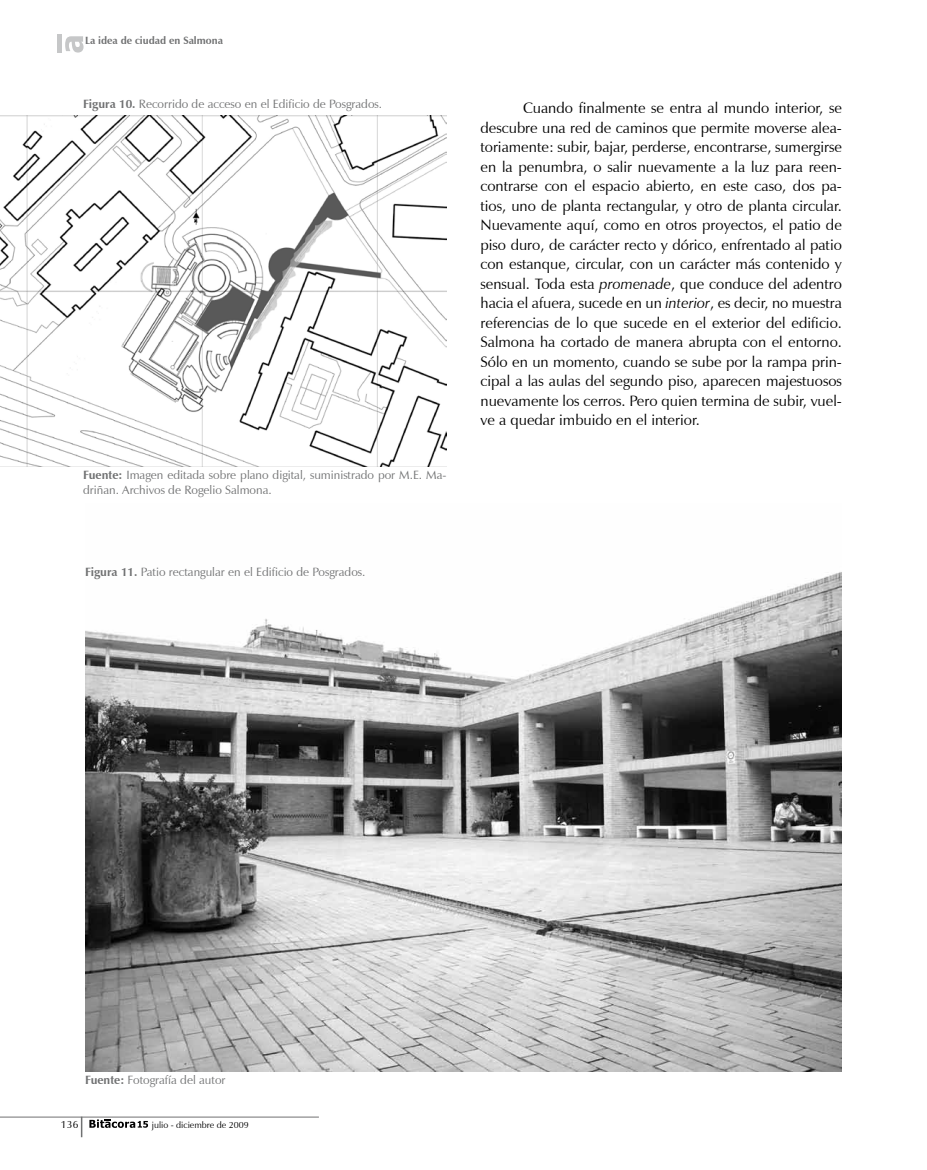
<style>
.page{position:relative;width:927px;height:1170px;background:#fff}
.page>*{position:absolute;margin:0;border:0;box-sizing:border-box;transform-origin:0 0}
.t1{font:15px/19.5px "Zapf Humanist 601 BT";color:#000;text-align:justify}
.t2{font:12px/15px "Zapf Humanist 601 BT";color:#707172}
.t3{font:700 10.5px "Zapf Humanist 601 BT";color:#707172}
.t4{font:10.5px "Zapf Humanist 601 BT";color:#000}
.t5{font:9px "Zapf Humanist 601 BT";color:#000}
.s1{font-weight:700}
.s2{font-style:italic}
</style>
<div class="page">
<hr style="left:0;top:1116px;width:319px;height:1px;background:#707172">
<svg style="left:81px;top:1116px;width:1px;height:21px"></svg>
<hr style="left:58px;top:34px;width:4px;height:19px;background:#c6c7c8">
<svg style="left:65px;top:36px;width:19px;height:17px"></svg>
<svg style="left:89px;top:1119px;width:59px;height:8px"></svg>
<img style="left:0;top:116px;width:446px;height:350px">
<img style="left:85px;top:572px;width:757px;height:499px">
<p class="t3" style="left:85px;top:34px;width:140px">La idea de ciudad en Salmona</p>
<p class="t2" style="left:83px;top:97px;width:300px"><span class="s1">Figura 10.</span> Recorrido de acceso en el Edificio de Posgrados.</p>
<p class="t2" style="left:83px;top:467px;width:365px"><span class="s1">Fuente:</span> I magen editada sobre plano digital, suministrado por M.E. Ma&shy;driñan. Archivos de Rogelio Salmona.</p>
<p class="t2" style="left:85px;top:564px;width:282px"><span class="s1">Figura 11.</span> Patio rectangular en el Edificio de Posgrados.</p>
<p class="t1" style="left:480px;top:98px;width:363px;text-indent:43px">Cuando finalmente se entra al mundo interior, se descubre una red de caminos que permite moverse alea&shy;toriamente: subir, bajar, perderse, encontrarse, sumergirse en la penumbra, o salir nuevamente a la luz para reen&shy;contrarse con el espacio abierto, en este caso, dos pa&shy;tios, uno de planta rectangular, y otro de planta circular.<br>Nuevamente aquí, como en otros proyectos, el patio de piso duro, de carácter recto y dórico, enfrentado al patio con estanque, circular, con un carácter más contenido y sensual. Toda esta <span class="s2">promenade</span>, que conduce del adentro hacia el afuera, sucede en un <span class="s2">interior</span>, es decir, no muestra referencias de lo que sucede en el exterior del edificio.<br>Salmona ha cortado de manera abrupta con el entorno.<br>Sólo en un momento, cuando se sube por la rampa prin&shy;cipal a las aulas del segundo piso, aparecen majestuosos nuevamente los cerros. Pero quien termina de subir, vuel&shy;ve a quedar imbuido en el interior.</p>
<p class="t2" style="left:85px;top:1071px;width:142px"><span class="s1">Fuente:</span> Fotografía del autor</p>
<p class="t4" style="left:61px;top:1117px;width:19px">136</p>
<p class="t5" style="left:152px;top:1119px;width:98px">julio - diciembre de 2009</p>
</div>
